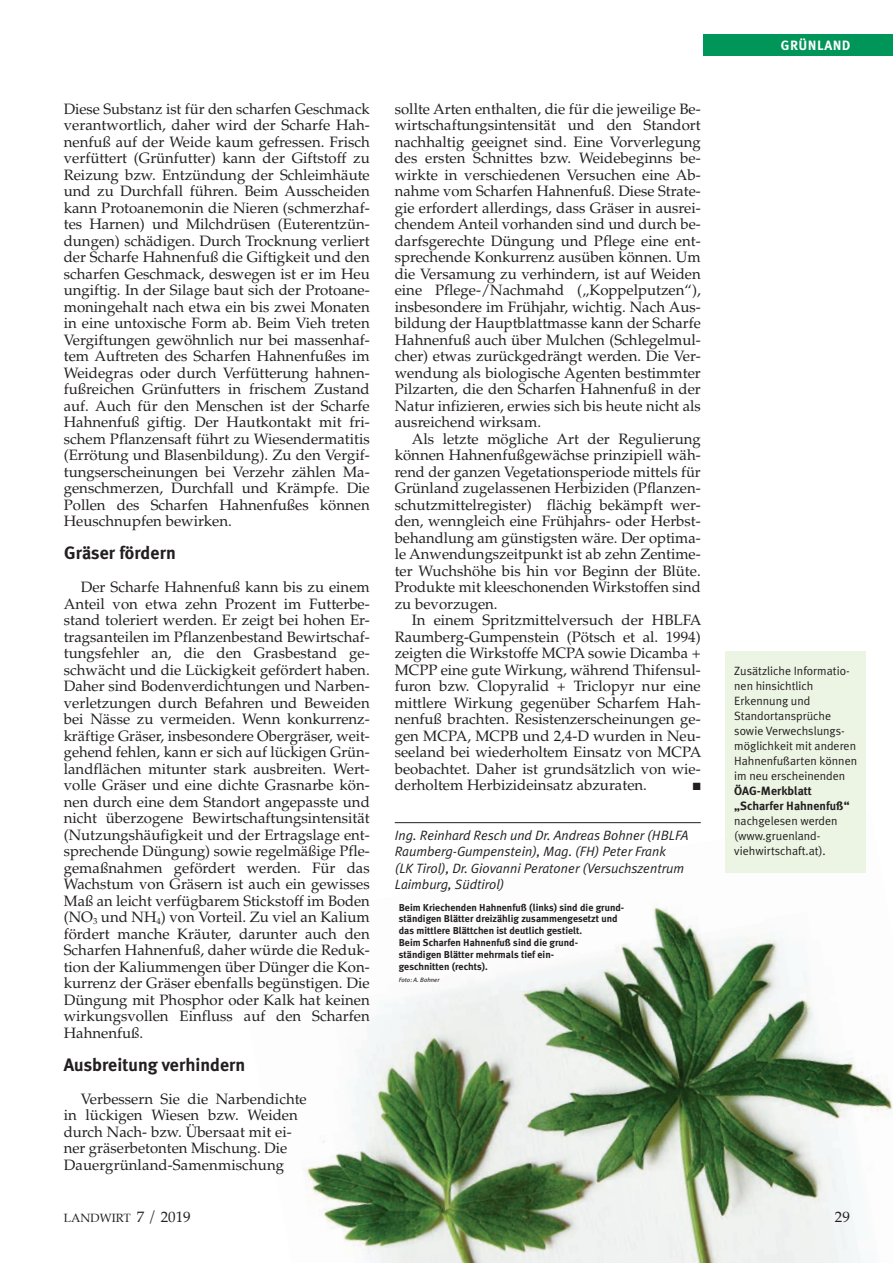
<style>
.page{position:relative;width:893px;height:1263px;background:#fff}
.page>*{position:absolute;margin:0;border:0;box-sizing:border-box;transform-origin:0 0}
.t1{font:700 18px "Meta Plus";color:#231f20}
.t2{font:15px/16.5px "Palatino LT Std";color:#231f20;text-align:justify}
.t3{font:15px "Palatino";color:#231f20}
.t4{font:italic 13.5px/16.5px "Meta Plus";color:#231f20}
.t5{font:700 13.5px "Meta Plus";letter-spacing:.03em;color:#fff}
.t6{font:12px/15px "Meta Plus";color:#231f20}
.t7{font:700 12px/15px "Meta Plus";color:#231f20}
.t8{font:12px "Palatino";color:#231f20}
.t9{font:10.5px "Zapf Dingbats ITC";color:#231f20}
.t10{font:700 10.05px/11.9px "Meta Plus";color:#231f20}
.t11{font:italic 6.3px "Meta Plus";color:#231f20}
.s1{font-size:15px}
</style>
<div class="page">
<img style="left:303px;top:812px;width:590px;height:451px">
<div style="left:703px;top:35px;width:190px;height:21px;background:#009559"></div>
<hr style="left:395px;top:822px;width:306px;height:1px;background:#231f20">
<div style="left:726px;top:651px;width:140px;height:221px;background:#ecf5e4"></div>
<p class="t2" style="left:64px;top:101px;width:308px">Diese Substanz ist für den scharfen Geschmack verantwortlich, daher wird der Scharfe Hah&shy;nenfuß auf der Weide kaum gefressen. Frisch verfüttert (Grünfutter) kann der Giftstoff zu Reizung bzw. Entzündung der Schleimhäute und zu Durchfall führen. Beim Ausscheiden kann Protoanemonin die Nieren (schmerzhaf&shy;tes Harnen) und Milchdrüsen (Euterentzün&shy;dungen) schädigen. Durch Trocknung verliert der Scharfe Hahnenfuß die Giftigkeit und den scharfen Geschmack, deswegen ist er im Heu ungiftig. In der Silage baut sich der Protoane&shy;moningehalt nach etwa ein bis zwei Monaten in eine untoxische Form ab. Beim Vieh treten Vergiftungen gewöhnlich nur bei massenhaf&shy;tem Auftreten des Scharfen Hahnenfußes im Weidegras oder durch Verfütterung hahnen&shy;fußreichen Grünfutters in frischem Zustand auf. Auch für den Menschen ist der Scharfe Hahnenfuß giftig. Der Hautkontakt mit fri&shy;schem Pflanzensaft führt zu Wiesendermatitis (Errötung und Blasenbildung). Zu den Vergif&shy;tungserscheinungen bei Verzehr zählen Ma&shy;genschmerzen, Durchfall und Krämpfe. Die Pollen des Scharfen Hahnenfußes können Heuschnupfen bewirken.</p>
<p class="t1" style="left:64px;top:543px;width:113px">Gräser fördern</p>
<p class="t2" style="left:64px;top:579px;width:308px;text-indent:17px">Der Scharfe Hahnenfuß kann bis zu einem Anteil von etwa zehn Prozent im Futterbe&shy;stand toleriert werden. Er zeigt bei hohen Er&shy;tragsanteilen im Pflanzenbestand Bewirtschaf&shy;tungsfehler an, die den Grasbestand ge&shy;schwächt und die Lückigkeit gefördert haben.<br>Daher sind Bodenverdichtungen und Narben&shy;verletzungen durch Befahren und Beweiden bei Nässe zu vermeiden. Wenn konkurrenz&shy;kräftige Gräser, insbesondere Obergräser, weit&shy;gehend fehlen, kann er sich auf lückigen Grün&shy;landflächen mitunter stark ausbreiten. Wert&shy;volle Gräser und eine dichte Grasnarbe kön&shy;nen durch eine dem Standort angepasste und nicht überzogene Bewirtschaftungsintensität (Nutzungshäufigkeit und der Ertragslage ent&shy;sprechende Düngung) sowie regelmäßige Pfle&shy;gemaßnahmen gefördert werden. Für das Wachstum von Gräsern ist auch ein gewisses Maß an leicht verfügbarem Stickstoff im Boden (NO<sub>3</sub> und NH<sub>4</sub>) von Vorteil. Zu viel an Kalium fördert manche Kräuter, darunter auch den Scharfen Hahnenfuß, daher würde die Reduk&shy;tion der Kaliummengen über Dünger die Kon&shy;kurrenz der Gräser ebenfalls begünstigen. Die Düngung mit Phosphor oder Kalk hat keinen wirkungsvollen Einfluss auf den Scharfen Hahnenfuß.</p>
<p class="t1" style="left:64px;top:1054px;width:183px">Ausbreitung verhindern</p>
<p class="t2" style="left:64px;top:1091px;width:245px;text-align:left;text-indent:17px">Verbessern Sie die Narbendichte in lückigen Wiesen bzw. Weiden durch Nach- bzw. Übersaat mit ei&shy;ner gräserbetonten Mischung. Die<br>Dauergrünland-Samenmischung</p>
<p class="t2" style="left:395px;top:101px;width:308px">sollte Arten enthalten, die für die jeweilige Be&shy;wirtschaftungsintensität und den Standort nachhaltig geeignet sind. Eine Vorverlegung des ersten Schnittes bzw. Weidebeginns be&shy;wirkte in verschiedenen Versuchen eine Ab&shy;nahme vom Scharfen Hahnenfuß. Diese Strate&shy;gie erfordert allerdings, dass Gräser in ausrei&shy;chendem Anteil vorhanden sind und durch be&shy;darfsgerechte Düngung und Pflege eine ent&shy;sprechende Konkurrenz ausüben können. Um die Versamung zu verhindern, ist auf Weiden eine Pflege-/Nachmahd („Koppelputzen“), insbesondere im Frühjahr, wichtig. Nach Aus&shy;bildung der Hauptblattmasse kann der Scharfe Hahnenfuß auch über Mulchen (Schlegelmul&shy;cher) etwas zurückgedrängt werden. Die Ver&shy;wendung als biologische Agenten bestimmter Pilzarten, die den Scharfen Hahnenfuß in der Natur infizieren, erwies sich bis heute nicht als ausreichend wirksam.</p>
<p class="t2" style="left:395px;top:431px;width:308px;text-indent:17px">Als letzte mögliche Art der Regulierung können Hahnenfußgewächse prinzipiell wäh&shy;rend der ganzen Vegetationsperiode mittels für Grünland zugelassenen Herbiziden (Pflanzen&shy;schutzmittelregister) flächig bekämpft wer&shy;den, wenngleich eine Frühjahrs- oder Herbst&shy;behandlung am günstigsten wäre. Der optima&shy;le Anwendungszeitpunkt ist ab zehn Zentime&shy;ter Wuchshöhe bis hin vor Beginn der Blüte.<br>Produkte mit kleeschonenden Wirkstoffen sind zu bevorzugen.</p>
<p class="t2" style="left:395px;top:612px;width:308px;text-indent:17px">In einem Spritzmittelversuch der HBLFA Raumberg-Gumpenstein (Pötsch et al. 1994) zeigten die Wirkstoffe MCPA sowie Dicamba + MCPP eine gute Wirkung, während Thifensul&shy;furon bzw. Clopyralid + Triclopyr nur eine mittlere Wirkung gegenüber Scharfem Hah&shy;nenfuß brachten. Resistenzerscheinungen ge&shy;gen MCPA, MCPB und 2,4-D wurden in Neu&shy;seeland bei wiederholtem Einsatz von MCPA beobachtet. Daher ist grundsätzlich von wie&shy;derholtem Herbizideinsatz abzuraten.</p>
<p class="t9" style="left:693px;top:782px;width:9px">■</p>
<p class="t4" style="left:395px;top:827px;width:295px">Ing. Reinhard Resch und Dr. Andreas Bohner (HBLFA Raumberg-Gumpenstein), Mag. (FH) Peter Frank<br>(LK Tirol), Dr. Giovanni Peratoner (Versuchszentrum Laimburg, Südtirol)</p>
<p class="t10" style="left:399px;top:901px;width:227px">Beim Kriechenden Hahnenfuß (links) sind die grund&shy;ständigen Blätter dreizählig zusammengesetzt und das mittlere Blättchen ist deutlich gestielt.<br>Beim Scharfen Hahnenfuß sind die grund-<br>ständigen Blätter mehrmals tief ein-<br>geschnitten (rechts).</p>
<p class="t11" style="left:399px;top:976px;width:42px">Foto: A. Bohner</p>
<p class="t5" style="left:781px;top:38px;width:71px">GRÜNLAND</p>
<p class="t6" style="left:734px;top:663px;width:124px">Zusätzliche Informatio&shy;nen hinsichtlich<br>Erkennung und<br>Standortansprüche sowie Verwechslungs&shy;möglichkeit mit anderen<br>Hahnenfußarten können im neu erscheinenden</p>
<p class="t7" style="left:734px;top:783px;width:117px">ÖAG-Merkblatt „Scharfer Hahnenfuß“</p>
<p class="t6" style="left:734px;top:813px;width:105px">nachgelesen werden (www.gruenland&shy;viehwirtschaft.at).</p>
<p class="t8" style="left:64px;top:1208px;width:128px">LANDWIRT <span class="s1">7 / 2019</span></p>
<p class="t3" style="left:835px;top:1204px;width:16px">29</p>
</div>
